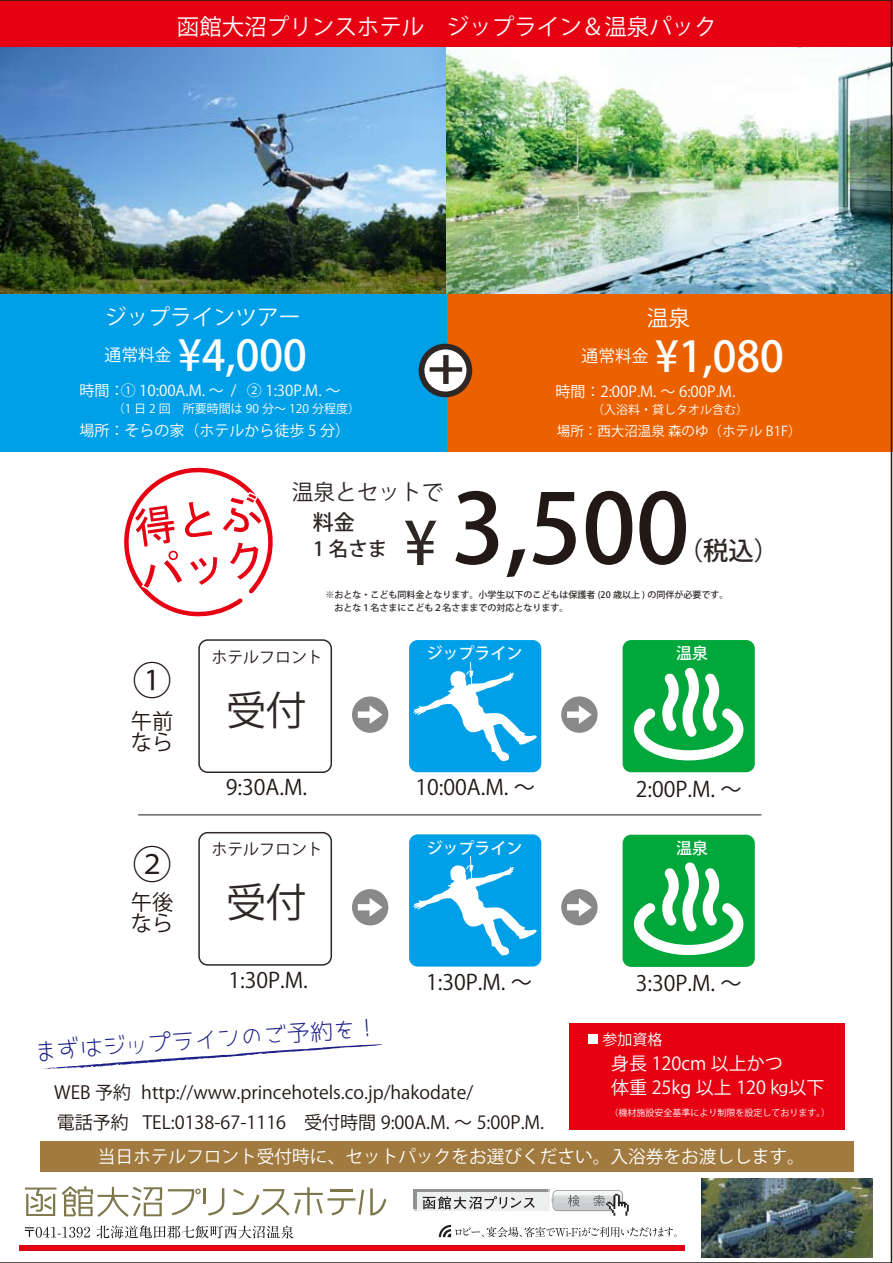
<style>
.page{position:relative;width:893px;height:1263px;background:#fff}
.page>*{position:absolute;margin:0;border:0;box-sizing:border-box;transform-origin:0 0}
.t1{font:500 95.4px "Koz Go Pro";color:#221815}
.t2{font:500 58.95px "Koz Go Pro";color:#2f2725}
.t3{font:700 47.55px "Koz Go Pro";color:#2f2725;scale:1.17 1}
.t4{font:500 42.15px "Koz Go Pro";color:#fff}
.t5{font:40.05px "Koz Go Pro";color:#2f2725}
.t6{font:39.45px "Koz Go Pro";color:#221815}
.t7{font:500 25.35px "Koz Go Pro";color:#2f2725}
.t8{font:23.55px "JK Gothic L";color:#1d2088}
.t9{font:22.5px "Koz Go Pro";color:#fff}
.t10{font:21.75px "Koz Go Pro";color:#fff}
.t11{font:21.75px "Koz Go Pro";color:#2f2725}
.t12{font:21.3px/21.3px "Koz Go Pro";color:#221815}
.t13{font:500 21px "Koz Go Pro";color:#2f2725}
.t14{font:500 19.5px "Koz Go Pro";color:#2f2725}
.t15{font:18px/30.3px "Koz Go Pro";color:#221815}
.t16{font:18px/24px "Koz Go Pro";color:#fff}
.t17{font:17.7px "Koz Go Pro";color:#fff}
.t18{font:16.8px "Koz Go Pro";color:#fff}
.t19{font:500 15.9px "Koz Go Pro";color:#fff}
.t20{font:15.9px "Koz Go Pro";color:#221815}
.t21{font:15px "Koz Go Pro";color:#fff}
.t22{font:13.5px "Koz Go Pro";color:#fff}
.t23{font:12px "Koz Go Pro";color:#fff}
.t24{font:500 9px/13.5px "Koz Go Pro";color:#2f2725}
.t25{font:9px "Koz Go Pro";color:#fff}
</style>
<div class="page">
<img style="left:0;top:0;width:892px;height:1263px">
<div style="left:589px;top:1034px;width:9px;height:9px;background:#fff"></div>
<p class="t9" style="left:177px;top:12px;width:541px">函館大沼プリンスホテル　ジップライン＆温泉パック</p>
<p class="t10" style="left:105px;top:303px;width:197px">ジップラインツアー</p>
<p class="t10" style="left:647px;top:304px;width:45px">温泉</p>
<p class="t18" style="left:105px;top:344px;width:68px">通常料金</p>
<h3 class="t4" style="left:178px;top:329px;width:130px">¥4,000</h3>
<p class="t21" style="left:80px;top:381px;width:262px">時間：① 10:00A.M. ～ / ② 1:30P.M. ～</p>
<p class="t21" style="left:80px;top:421px;width:272px">場所：そらの家（ホテルから徒歩 5 分）</p>
<p class="t23" style="left:113px;top:401px;width:249px">（1 日 2 回　所要時間は 90 分～ 120 分程度）</p>
<h3 class="t3" style="left:427px;top:336px;width:34px">+</h3>
<p class="t18" style="left:582px;top:345px;width:68px">通常料金</p>
<h3 class="t4" style="left:655px;top:330px;width:130px">¥1,080</h3>
<p class="t21" style="left:555px;top:382px;width:181px">時間：2:00P.M. ～ 6:00P.M.</p>
<p class="t22" style="left:557px;top:422px;width:246px">場所：西大沼温泉 森のゆ（ホテル B1F）</p>
<p class="t23" style="left:592px;top:402px;width:157px">（入浴料・貸しタオル含む）</p>
<h3 class="t6" style="left:132px;top:655px;width:41px">①</h3>
<p class="t12" style="left:131px;top:711px;width:44px">午前なら</p>
<h3 class="t6" style="left:132px;top:839px;width:41px">②</h3>
<p class="t12" style="left:131px;top:892px;width:44px">午後なら</p>
<p class="t11" style="left:292px;top:478px;width:153px">温泉とセットで</p>
<h1 class="t1" style="left:451px;top:468px;width:240px">3,500</h1>
<p class="t13" style="left:313px;top:508px;width:43px">料金</p>
<h2 class="t2" style="left:404px;top:506px;width:35px">¥</h2>
<h3 class="t7" style="left:678px;top:534px;width:103px">（税込）</h3>
<p class="t24" style="left:325px;top:588px;width:404px">※おとな・こども同料金となります。小学生以下のこどもは保護者 (20 歳以上 ) の同伴が必要です。　おとな１名さまにこども２名さままでの対応となります。</p>
<p class="t14" style="left:313px;top:537px;width:76px">1 名さま</p>
<p class="t20" style="left:211px;top:646px;width:113px">ホテルフロント</p>
<h3 class="t5" style="left:226px;top:684px;width:82px">受付</h3>
<p class="t12" style="left:226px;top:777px;width:83px">9:30A.M.</p>
<p class="t20" style="left:211px;top:839px;width:113px">ホテルフロント</p>
<h3 class="t5" style="left:226px;top:877px;width:82px">受付</h3>
<p class="t12" style="left:228px;top:970px;width:81px">1:30P.M.</p>
<p class="t19" style="left:427px;top:643px;width:97px">ジップライン</p>
<p class="t19" style="left:676px;top:643px;width:33px">温泉</p>
<p class="t12" style="left:415px;top:777px;width:121px">10:00A.M. ～</p>
<p class="t12" style="left:636px;top:779px;width:108px">2:00P.M. ～</p>
<p class="t19" style="left:427px;top:837px;width:97px">ジップライン</p>
<p class="t19" style="left:676px;top:838px;width:33px">温泉</p>
<p class="t12" style="left:426px;top:972px;width:108px">1:30P.M. ～</p>
<p class="t12" style="left:636px;top:973px;width:108px">3:30P.M. ～</p>
<h3 class="t8" style="left:35px;top:1036px;width:345px;rotate:-4deg">まずはジップラインのご予約を！</h3>
<p class="t15" style="left:54px;top:1078px;width:491px">WEB 予約 http://www.princehotels.co.jp/hakodate/<br>電話予約 TEL:0138-67-1116　受付時間 9:00A.M. ～ 5:00P.M.</p>
<p class="t21" style="left:602px;top:1030px;width:61px">参加資格</p>
<p class="t16" style="left:611px;top:1052px;width:215px">身長 120cm 以上かつ<br>体重 25kg 以上 120 ㎏以下</p>
<p class="t25" style="left:610px;top:1106px;width:222px">（機材施設安全基準により制限を設定しております。）</p>
<p class="t17" style="left:98px;top:1145px;width:709px">当日ホテルフロント受付時に、セットパックをお選びください。入浴券をお渡しします。</p>
</div>
